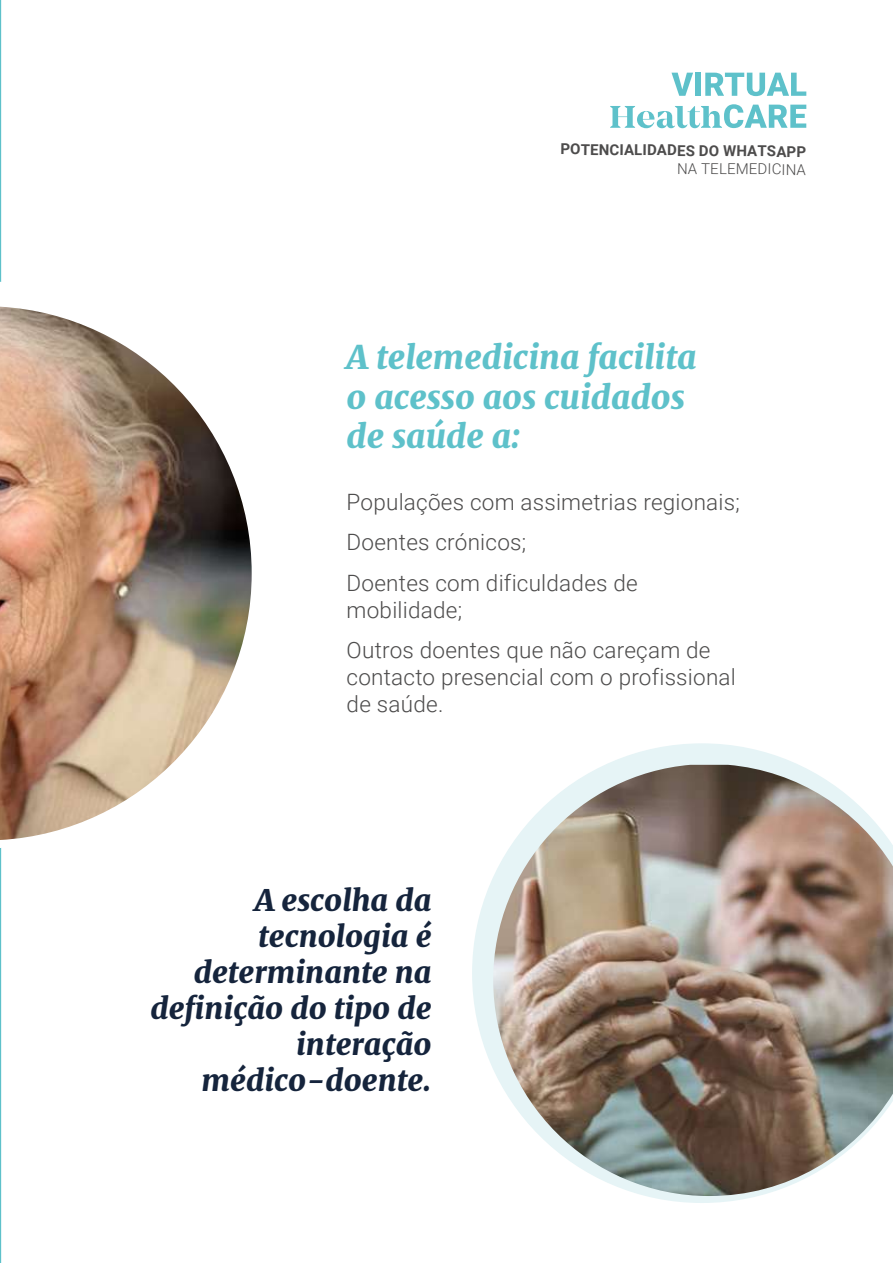
<style>
.page{position:relative;width:893px;height:1263px;background:#fff}
.page>*{position:absolute;margin:0;border:0;box-sizing:border-box;transform-origin:0 0}
.t1{font:italic 900 33px/39.6px "Merriweather";color:#5ec1ca}
.t2{font:italic 900 30px/36px "Merriweather";color:#15243c;text-align:right}
.t3{font:300 22.5px/40.5px "Roboto";letter-spacing:.01em;color:#4d4c4c}
.t4{font:700 15px "Roboto";color:#4d4c4c}
.t5{font:300 15px "Roboto";color:#4d4c4c}
</style>
<div class="page">
<svg style="left:472px;top:743px;width:327px;height:460px"></svg>
<img style="left:493px;top:765px;width:400px;height:431px">
<svg style="left:671px;top:73px;width:22px;height:23px"></svg>
<div style="left:695px;top:73px;width:6px;height:23px;background:#5ec1ca"></div>
<svg style="left:705px;top:73px;width:101px;height:23px"></svg>
<svg style="left:610px;top:104px;width:196px;height:24px"></svg>
<svg style="left:0;top:0;width:1px;height:1263px"></svg>
<img style="left:0;top:307px;width:252px;height:533px">
<p class="t4" style="left:561px;top:138px;width:247px;rotate:1deg">POTENCIALIDADES DO WHATSAPP</p>
<p class="t5" style="left:677px;top:157px;width:130px;rotate:1deg">NA TELEMEDICINA</p>
<h1 class="t1" style="left:347px;top:336px;width:351px">A telemedicina facilita o acesso aos cuidados de saúde a:</h1>
<p class="t3" style="left:347px;top:481px;width:395px">Populações com assimetrias regionais;<br>Doentes crónicos;<br>Doentes com dificuldades de</p>
<p class="t3" style="left:347px;top:589px;width:365px">mobilidade;<br>Outros doentes que não careçam de</p>
<p class="t3" style="left:347px;top:663px;width:391px;line-height:27px">contacto presencial com o profissional de saúde.</p>
<h2 class="t2" style="left:150px;top:881px;width:283px">A escolha da tecnologia é determinante na definição do tipo de interação médico-doente.</h2>
</div>
